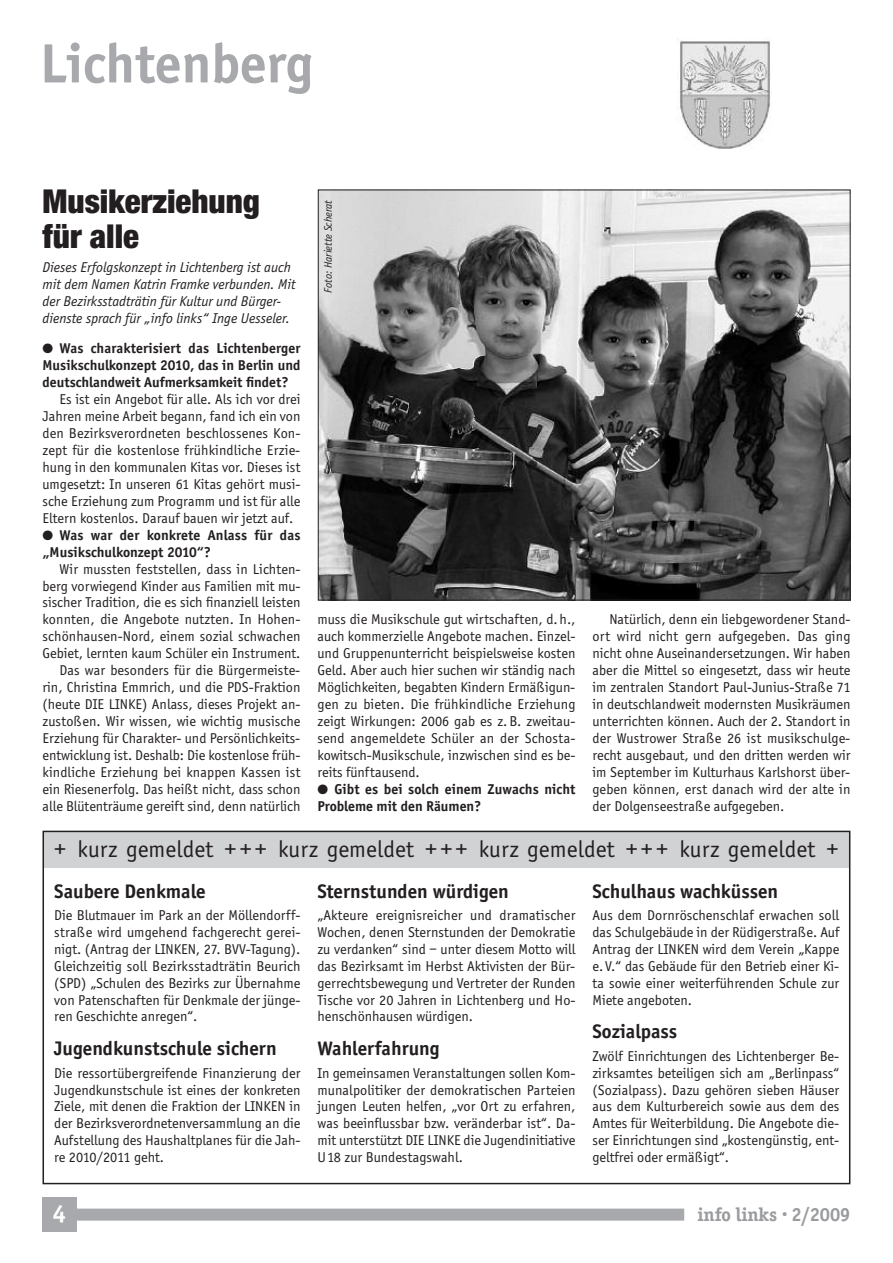
<style>
.page{position:relative;width:893px;height:1263px;background:#fff}
.page>*{position:absolute;margin:0;border:0;box-sizing:border-box;transform-origin:0 0}
.t1{font:700 57px "Officina Sans";color:#a8a9ad}
.t2{font:900 condensed 33px/34.5px "Helvetica Neue";color:#231f20}
.t3{font:700 25.5px "Officina Sans";color:#fff}
.t4{font:24px "Officina Sans";letter-spacing:.005em;color:#231f20}
.t5{font:700 20.25px "Officina Sans";color:#231f20}
.t6{font:700 19.5px "Officina Serif";color:#999b9e}
.t7{font:14.7px/17px "Officina Sans";color:#231f20;text-align:justify}
.t8{font:700 14.7px/17px "Officina Sans";color:#231f20}
.t9{font:italic 14.7px/17px "Officina Sans";color:#231f20}
.t10{font:italic 11.25px "Officina Sans";color:#231f20}
</style>
<div class="page">
<div style="left:43px;top:831px;width:807px;height:37px;background:#d1d2d4"></div>
<div style="left:43px;top:1198px;width:34px;height:34px;background:#a8a9ad"></div>
<div style="left:75px;top:1208px;width:609px;height:12px;background:#a8a9ad"></div>
<img style="left:677px;top:38px;width:95px;height:111px">
<div style="left:43px;top:831px;width:807px;height:353px;border:2px solid #231f20"></div>
<img style="left:320px;top:192px;width:528px;height:406px">
<h1 class="t1" style="left:40px;top:29px;width:275px">Lichtenberg</h1>
<h2 class="t2" style="left:43px;top:187px;width:219px">Musikerziehung für alle</h2>
<p class="t9" style="left:43px;top:259px;width:255px">Dieses Erfolgskonzept in Lichtenberg ist auch mit dem Namen Katrin Framke verbunden. Mit der Bezirksstadträtin für Kultur und Bürger&shy;dienste sprach für „info links“ Inge Uesseler.</p>
<p class="t8" style="left:43px;top:340px;width:259px;text-align:justify">● Was charakterisiert das Lichtenberger Musikschulkonzept 2010, das in Berlin und deutschlandweit Aufmerksamkeit findet?</p>
<p class="t7" style="left:43px;top:390px;width:259px;text-indent:17px">Es ist ein Angebot für alle. Als ich vor drei Jahren meine Arbeit begann, fand ich ein von den Bezirksverordneten beschlossenes Kon&shy;zept für die kostenlose frühkindliche Erzie&shy;hung in den kommunalen Kitas vor. Dieses ist umgesetzt: In unseren 61 Kitas gehört musi&shy;sche Erziehung zum Programm und ist für alle Eltern kostenlos. Darauf bauen wir jetzt auf.</p>
<p class="t8" style="left:43px;top:526px;width:259px">● Was war der konkrete Anlass für das „Musikschulkonzept 2010“?</p>
<p class="t7" style="left:43px;top:560px;width:259px;text-align:right">Wir mussten feststellen, dass in Lichten&shy;berg vorwiegend Kinder aus Familien mit mu&shy;sischer Tradition, die es sich finanziell leisten konnten, die Angebote nutzten. In Hohen&shy;schönhausen-Nord, einem sozial schwachen Gebiet, lernten kaum Schüler ein Instrument.<br>Das war besonders für die Bürgermeiste&shy;rin, Christina Emmrich, und die PDS-Fraktion (heute DIE LINKE) Anlass, dieses Projekt an&shy;zustoßen. Wir wissen, wie wichtig musische Erziehung für Charakter- und Persönlichkeits&shy;entwicklung ist. Deshalb: Die kostenlose früh&shy;kindliche Erziehung bei knappen Kassen ist ein Riesenerfolg. Das heißt nicht, dass schon alle Blütenträume gereift sind, denn natürlich</p>
<p class="t10" style="left:322px;top:293px;width:94px;rotate:-90deg">Foto: Hariette Scherat</p>
<p class="t7" style="left:317px;top:611px;width:259px">muss die Musikschule gut wirtschaften, d.h., auch kommerzielle Angebote machen. Einzel&shy;und Gruppenunterricht beispielsweise kosten Geld. Aber auch hier suchen wir ständig nach Möglichkeiten, begabten Kindern Ermäßigun&shy;gen zu bieten. Die frühkindliche Erziehung zeigt Wirkungen: 2006 gab es z.B. zweitau&shy;send angemeldete Schüler an der Schosta&shy;kowitsch-Musikschule, inzwischen sind es be&shy;reits fünftausend.</p>
<p class="t8" style="left:317px;top:780px;width:259px">● Gibt es bei solch einem Zuwachs nicht<br>Probleme mit den Räumen?</p>
<p class="t7" style="left:592px;top:611px;width:259px;text-indent:17px">Natürlich, denn ein liebgewordener Stand&shy;ort wird nicht gern aufgegeben. Das ging nicht ohne Auseinandersetzungen. Wir haben aber die Mittel so eingesetzt, dass wir heute im zentralen Standort Paul-Junius-Straße 71 in deutschlandweit modernsten Musikräumen unterrichten können. Auch der 2. Standort in der Wustrower Straße 26 ist musikschulge&shy;recht ausgebaut, und den dritten werden wir im September im Kulturhaus Karlshorst über&shy;geben können, erst danach wird der alte in der Dolgenseestraße aufgegeben.</p>
<h3 class="t4" style="left:54px;top:835px;width:786px">+ kurz gemeldet ++ + kurz gemeldet ++ + kurz gemeldet ++ + kurz gemeldet +</h3>
<h3 class="t5" style="left:317px;top:879px;width:193px">Sternstunden würdigen</h3>
<p class="t7" style="left:317px;top:906px;width:259px">„Akteure ereignisreicher und dramatischer Wochen, denen Sternstunden der Demokratie zu verdanken“ sind – unter diesem Motto will das Bezirksamt im Herbst Aktivisten der Bür&shy;gerrechtsbewegung und Vertreter der Runden Tische vor 20 Jahren in Lichtenberg und Ho&shy;henschönhausen würdigen.</p>
<h3 class="t5" style="left:317px;top:1036px;width:124px">Wahlerfahrung</h3>
<p class="t7" style="left:317px;top:1064px;width:259px">In gemeinsamen Veranstaltungen sollen Kom&shy;munalpolitiker der demokratischen Parteien jungen Leuten helfen, „vor Ort zu erfahren, was beeinflussbar bzw. veränderbar ist“. Da&shy;mit unterstützt DIE LINKE die Jugendinitiative U18 zur Bundestagswahl.</p>
<h3 class="t5" style="left:592px;top:879px;width:187px">Schulhaus wachküssen</h3>
<p class="t7" style="left:592px;top:906px;width:248px">Aus dem Dornröschenschlaf erwachen soll das Schulgebäude in der Rüdigerstraße. Auf Antrag der LINKEN wird dem Verein „Kappe e. V.“ das Gebäude für den Betrieb einer Ki&shy;ta sowie einer weiterführenden Schule zur Miete angeboten.</p>
<h3 class="t5" style="left:592px;top:1019px;width:86px">Sozialpass</h3>
<p class="t7" style="left:592px;top:1047px;width:248px">Zwölf Einrichtungen des Lichtenberger Be&shy;zirksamtes beteiligen sich am „Berlinpass“ (Sozialpass). Dazu gehören sieben Häuser aus dem Kulturbereich sowie aus dem des Amtes für Weiterbildung. Die Angebote die&shy;ser Einrichtungen sind „kostengünstig, ent&shy;geltfrei oder ermäßigt“.</p>
<h3 class="t5" style="left:54px;top:879px;width:153px">Saubere Denkmale</h3>
<p class="t7" style="left:54px;top:906px;width:248px">Die Blutmauer im Park an der Möllendorff&shy;straße wird umgehend fachgerecht gerei&shy;nigt. (Antrag der LINKEN, 27. BVV-Tagung).<br>Gleichzeitig soll Bezirksstadträtin Beurich (SPD) „Schulen des Bezirks zur Übernahme von Patenschaften für Denkmale der jünge&shy;ren Geschichte anregen“.</p>
<h3 class="t5" style="left:54px;top:1036px;width:224px">Jugendkunstschule sichern</h3>
<p class="t7" style="left:54px;top:1064px;width:248px">Die ressortübergreifende Finanzierung der Jugendkunstschule ist eines der konkreten Ziele, mit denen die Fraktion der LINKEN in der Bezirksverordnetenversammlung an die Aufstellung des Haushaltplanes für die Jah&shy;re 2010/2011 geht.</p>
<h3 class="t3" style="left:53px;top:1198px;width:15px">4</h3>
<h3 class="t6" style="left:697px;top:1202px;width:154px">info links · 2/2009</h3>
</div>
